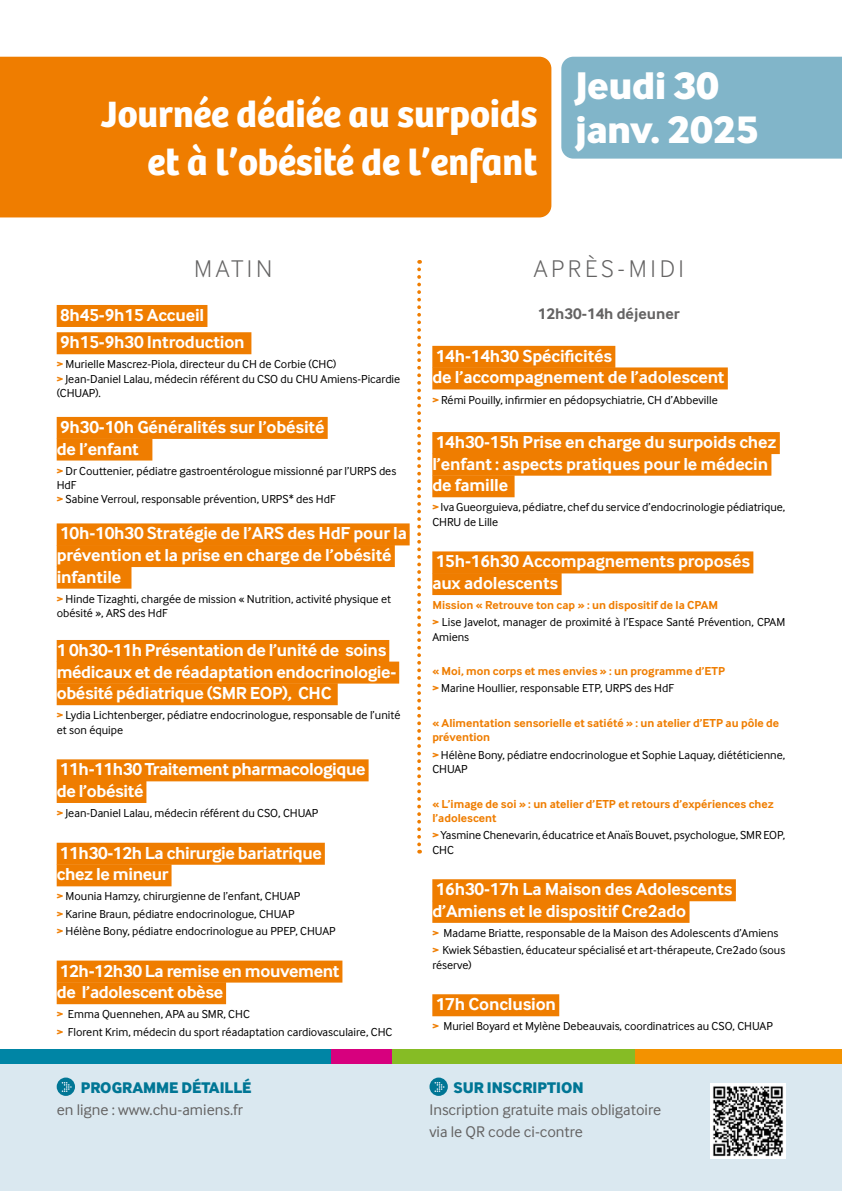
<style>
.page{position:relative;width:842px;height:1191px;background:#fff}
.page>*{position:absolute;margin:0;border:0;box-sizing:border-box;transform-origin:0 0}
.t1{font:40px/44px "Inter Face X Bold";color:#fff}
.t2{font:700 38px/48px "Bree";color:#fff;text-align:right}
.t3{font:300 25px "Inter Face";letter-spacing:.15em;color:#646363}
.t4{font:700 18px/21.6px "Inter Face";letter-spacing:-.01em;color:#fff}
.t5{font:16px/22px "Inter Face";color:#646363}
.t6{font:16px "Inter Face X Bold";color:#007695}
.t7{font:700 16px "Inter Face";color:#646363}
.t8{font:12px/14.4px "Inter Face";color:#000}
.t9{font:700 12px/14.4px "Inter Face";color:#ef7d00}
.s1{font-weight:700;color:#ef7d00}
.s2{font-weight:400;color:#000}
</style>
<div class="page">
<div style="left:0;top:1063px;width:842px;height:128px;background:#dae8f0"></div>
<svg style="left:57px;top:1077px;width:18px;height:19px"></svg>
<svg style="left:429px;top:1077px;width:19px;height:19px"></svg>
<svg style="left:417px;top:260px;width:4px;height:593px"></svg>
<img style="left:711px;top:1083px;width:74px;height:75px">
<div style="left:57px;top:305px;width:150px;height:22px;background:#ef7d00"></div>
<div style="left:57px;top:332px;width:194px;height:22px;background:#ef7d00"></div>
<div style="left:57px;top:417px;width:271px;height:22px;background:#ef7d00"></div>
<div style="left:57px;top:438px;width:95px;height:22px;background:#ef7d00"></div>
<div style="left:57px;top:523px;width:353px;height:22px;background:#ef7d00"></div>
<div style="left:57px;top:545px;width:338px;height:22px;background:#ef7d00"></div>
<div style="left:57px;top:566px;width:74px;height:22px;background:#ef7d00"></div>
<div style="left:57px;top:640px;width:332px;height:22px;background:#ef7d00"></div>
<div style="left:57px;top:661px;width:342px;height:22px;background:#ef7d00"></div>
<div style="left:57px;top:683px;width:281px;height:22px;background:#ef7d00"></div>
<div style="left:57px;top:759px;width:312px;height:22px;background:#ef7d00"></div>
<div style="left:57px;top:781px;width:89px;height:22px;background:#ef7d00"></div>
<div style="left:57px;top:842px;width:268px;height:22px;background:#ef7d00"></div>
<div style="left:57px;top:864px;width:115px;height:22px;background:#ef7d00"></div>
<div style="left:57px;top:960px;width:285px;height:22px;background:#ef7d00"></div>
<div style="left:57px;top:982px;width:169px;height:22px;background:#ef7d00"></div>
<div style="left:432px;top:346px;width:183px;height:22px;background:#ef7d00"></div>
<div style="left:432px;top:367px;width:296px;height:22px;background:#ef7d00"></div>
<div style="left:432px;top:432px;width:348px;height:22px;background:#ef7d00"></div>
<div style="left:432px;top:454px;width:339px;height:22px;background:#ef7d00"></div>
<div style="left:432px;top:475px;width:83px;height:22px;background:#ef7d00"></div>
<div style="left:432px;top:551px;width:321px;height:22px;background:#ef7d00"></div>
<div style="left:432px;top:573px;width:130px;height:22px;background:#ef7d00"></div>
<div style="left:432px;top:879px;width:304px;height:22px;background:#ef7d00"></div>
<div style="left:432px;top:901px;width:257px;height:22px;background:#ef7d00"></div>
<div style="left:432px;top:994px;width:127px;height:22px;background:#ef7d00"></div>
<div style="left:561px;top:57px;width:281px;height:102px;background:#81b5c9"></div>
<div style="left:0;top:57px;width:551px;height:160px;background:#ef7d00"></div>
<div style="left:0;top:1049px;width:331px;height:14px;background:#0085a5"></div>
<div style="left:392px;top:1049px;width:244px;height:14px;background:#86bc25"></div>
<div style="left:636px;top:1049px;width:206px;height:14px;background:#f39200"></div>
<div style="left:331px;top:1049px;width:61px;height:14px;background:#d7007e"></div>
<h2 class="t2" style="left:101px;top:90px;width:438px">Journée dédiée au surpoids et à l’obésité de l’enfant</h2>
<h1 class="t1" style="left:575px;top:63px;width:185px">Jeudi 30 janv. 2025</h1>
<h3 class="t3" style="left:194px;top:254px;width:80px">MATIN</h3>
<h3 class="t4" style="left:60px;top:301px;width:186px;line-height:27.3px">8h45-9h15 Accueil<br>9h15-9h30 Introduction</h3>
<p class="t8" style="left:57px;top:357px;width:345px"><span class="s1">&gt;</span> Murielle Mascrez-Piola, directeur du CH de Corbie (CHC)<br><span class="s1">&gt;</span> Jean-Daniel Lalau, médecin référent du CSO du CHU Amiens-Picardie (CHUAP).</p>
<h3 class="t4" style="left:57px;top:416px;width:269px">9h30-10h Généralités sur l’obésité de l’enfant</h3>
<p class="t8" style="left:57px;top:463px;width:341px"><span class="s1">&gt;</span> Dr Couttenier, pédiatre gastroentérologue missionné par l’URPS des<br>HdF<br><span class="s1">&gt;</span> Sabine Verroul, responsable prévention, URPS* des HdF</p>
<h3 class="t4" style="left:57px;top:522px;width:352px">10h-10h30 Stratégie de l’ARS des HdF pour la prévention et la prise en charge de l’obésité infantile</h3>
<p class="t8" style="left:57px;top:591px;width:336px"><span class="s1">&gt;</span> Hinde Tizaghti, chargée de mission « Nutrition, activité physique et obésité », ARS des HdF</p>
<h3 class="t4" style="left:57px;top:639px;width:341px">1 0h30-11h Présentation de l’unité de soins médicaux et de réadaptation endocrinologie&shy;obésité pédiatrique (SMR EOP), CHC</h3>
<p class="t8" style="left:57px;top:708px;width:345px"><span class="s1">&gt;</span> Lydia Lichtenberger, pédiatre endocrinologue, responsable de l’unité et son équipe</p>
<h3 class="t4" style="left:57px;top:758px;width:310px">11h-11h30 Traitement pharmacologique de l’obésité</h3>
<p class="t8" style="left:57px;top:805px;width:263px"><span class="s1">&gt;</span> Jean-Daniel Lalau, médecin référent du CSO, CHUAP</p>
<h3 class="t4" style="left:57px;top:842px;width:267px">11h30-12h La chirurgie bariatrique chez le mineur</h3>
<p class="t8" style="left:57px;top:887px;width:281px;line-height:17.2px"><span class="s1">&gt;</span> Mounia Hamzy, chirurgienne de l’enfant, CHUAP<br><span class="s1">&gt;</span> Karine Braun, pédiatre endocrinologue, CHUAP<br><span class="s1">&gt;</span> Hélène Bony, pédiatre endocrinologue au PPEP, CHUAP</p>
<h3 class="t4" style="left:57px;top:959px;width:284px">12h-12h30 La remise en mouvement de l’adolescent obèse</h3>
<p class="t8" style="left:57px;top:1005px;width:337px;line-height:17.2px"><span class="s1">&gt;</span> Emma Quennehen, APA au SMR, CHC<br><span class="s1">&gt;</span> Florent Krim, médecin du sport réadaptation cardiovasculaire, CHC</p>
<h3 class="t6" style="left:81px;top:1078px;width:172px">PROGRAMME DÉTAILLÉ</h3>
<h3 class="t5" style="left:57px;top:1098px;width:188px">en ligne : www.chu-amiens.fr</h3>
<h3 class="t3" style="left:534px;top:254px;width:152px">APRÈS-MIDI</h3>
<h3 class="t7" style="left:538px;top:304px;width:143px">12h30-14h déjeuner</h3>
<h3 class="t4" style="left:432px;top:345px;width:294px">14h-14h30 Spécificités<br>de l’accompagnement de l’adolescent</h3>
<p class="t8" style="left:432px;top:392px;width:287px"><span class="s1">&gt;</span> Rémi Pouilly, infirmier en pédopsychiatrie, CH d’Abbeville</p>
<h3 class="t4" style="left:432px;top:431px;width:346px">14h30-15h Prise en charge du surpoids chez l’enfant : aspects pratiques pour le médecin de famille</h3>
<p class="t8" style="left:432px;top:500px;width:355px"><span class="s1">&gt;</span> Iva Gueorguieva, pédiatre, chef du service d’endocrinologie pédiatrique,<br>CHRU de Lille</p>
<h3 class="t4" style="left:432px;top:550px;width:319px">15h-16h30 Accompagnements proposés aux adolescents</h3>
<p class="t8" style="left:432px;top:596px;width:354px;line-height:17.2px"><span class="s1">Mission « Retrouve ton cap » : un dispositif de la CPAM<br>&gt;</span> Lise Javelot, manager de proximité à l’Espace Santé Prévention, CPAM</p>
<p class="t8" style="left:432px;top:629px;width:38px">Amiens</p>
<p class="t9" style="left:432px;top:662px;width:294px;line-height:17.2px">« Moi, mon corps et mes envies » : un programme d’ETP &gt; <span class="s2">Marine Houllier, responsable ETP, URPS des HdF</span></p>
<p class="t9" style="left:432px;top:715px;width:348px">« Alimentation sensorielle et satiété » : un atelier d’ETP au pôle de prévention</p>
<p class="t8" style="left:432px;top:747px;width:354px"><span class="s1">&gt;</span> Hélène Bony, pédiatre endocrinologue et Sophie Laquay, diététicienne,<br>CHUAP</p>
<p class="t9" style="left:432px;top:796px;width:343px">« L’image de soi » : un atelier d’ETP et retours d’expériences chez l’adolescent</p>
<p class="t8" style="left:432px;top:828px;width:354px"><span class="s1">&gt;</span> Yasmine Chenevarin, éducatrice et Anaïs Bouvet, psychologue, SMR EOP,<br>CHC</p>
<h3 class="t4" style="left:432px;top:878px;width:302px">16h30-17h La Maison des Adolescents d’Amiens et le dispositif Cre2ado</h3>
<p class="t8" style="left:432px;top:924px;width:354px;line-height:17.2px"><span class="s1">&gt;</span> Madame Briatte, responsable de la Maison des Adolescents d’Amiens <span class="s1">&gt;</span> Kwiek Sébastien, éducateur spécialisé et art-thérapeute, Cre2ado (sous</p>
<p class="t8" style="left:432px;top:957px;width:41px">réserve)</p>
<h3 class="t4" style="left:436px;top:993px;width:122px">17h Conclusion</h3>
<p class="t8" style="left:432px;top:1019px;width:342px"><span class="s1">&gt;</span> Muriel Boyard et Mylène Debeauvais, coordinatrices au CSO, CHUAP</p>
<h3 class="t6" style="left:453px;top:1078px;width:132px">SUR INSCRIPTION</h3>
<h3 class="t5" style="left:429px;top:1098px;width:233px">Inscription gratuite mais obligatoire via le QR code ci-contre</h3>
</div>
